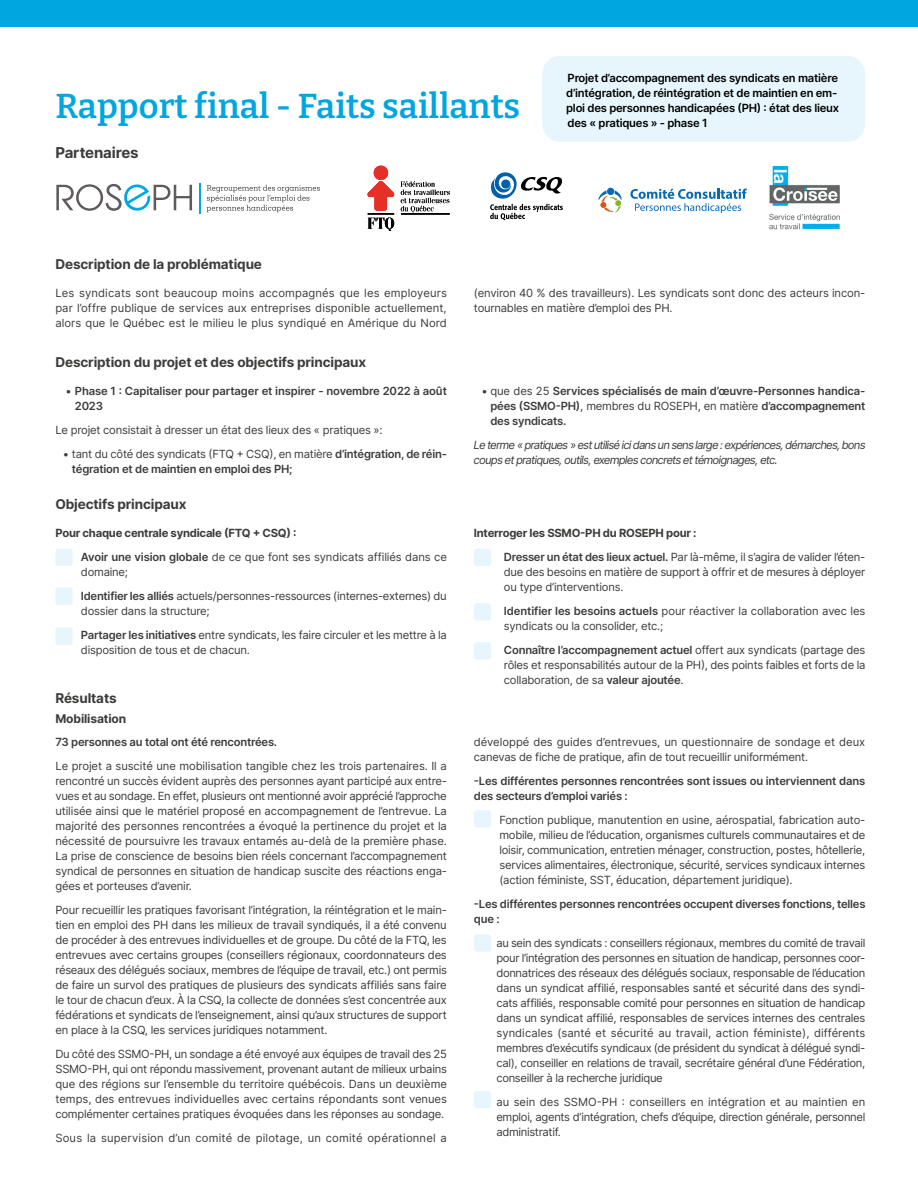
<style>
.page{position:relative;width:918px;height:1188px;background:#fff}
.page>*{position:absolute;margin:0;border:0;box-sizing:border-box;transform-origin:0 0}
.t1{font:600 34.5px "Bitter";color:#00a6df}
.t2{font:700 15px "Inter";letter-spacing:-.01em;color:#3c3c3b}
.t3{font:700 13.5px "Inter";letter-spacing:-.01em;color:#3c3c3b}
.t4{font:700 12px "Inter";letter-spacing:-.01em;color:#3c3c3b}
.t5{font:11.25px/15px "Inter";letter-spacing:-.02em;color:#3c3c3b;text-align:justify}
.t6{font:600 11.25px/15px "Inter";letter-spacing:-.02em;color:#3c3c3b}
.t7{font:600 11.25px/15px "Inter";letter-spacing:-.02em;color:#000}
.t8{font:italic 11.25px/15px "Inter Tight";letter-spacing:-.02em;color:#3c3c3b}
.t9{font:700 11.25px/24px "Inter";letter-spacing:-.02em;color:#3c3c3b}
.t10{font:11.25px "Inter";letter-spacing:.015em;color:#3c3c3b}
.s1{font-weight:400}
.s2{font-weight:600}
.s3{font-family:"Inter";font-style:normal}
.s4{font-weight:700}
</style>
<div class="page">
<div style="left:0;top:0;width:918px;height:27px;background:#00a6df"></div>
<div style="left:542px;top:56px;width:323px;height:86px;background:#e6f6fc;border-radius:18px"></div>
<hr style="left:200px;top:183px;width:1px;height:30px;background:#00a7e1">
<svg style="left:207px;top:185px;width:113px;height:27px"></svg>
<svg style="left:56px;top:184px;width:136px;height:27px"></svg>
<svg style="left:490px;top:172px;width:73px;height:48px"></svg>
<svg style="left:630px;top:189px;width:117px;height:24px"></svg>
<div style="left:607px;top:188px;width:7px;height:7px;background:#0969b3;border-radius:50%"></div>
<svg style="left:598px;top:190px;width:24px;height:23px"></svg>
<div style="left:374px;top:166px;width:14px;height:14px;background:#e63027;border-radius:50%"></div>
<div style="left:374px;top:166px;width:14px;height:14px;border:1px solid #e63027;border-radius:50%"></div>
<svg style="left:367px;top:181px;width:83px;height:50px"></svg>
<hr style="left:401px;top:213px;width:49px;height:2px;background:#000">
<hr style="left:368px;top:213px;width:26px;height:2px;background:#000">
<img style="left:769px;top:166px;width:71px;height:63px">
<div style="left:55px;top:549px;width:18px;height:17px;background:#e6f6fc;border-radius:3px"></div>
<div style="left:474px;top:549px;width:17px;height:17px;background:#e6f6fc;border-radius:3px"></div>
<div style="left:55px;top:588px;width:18px;height:17px;background:#e6f6fc;border-radius:3px"></div>
<div style="left:474px;top:603px;width:17px;height:17px;background:#e6f6fc;border-radius:3px"></div>
<div style="left:55px;top:627px;width:18px;height:18px;background:#e6f6fc;border-radius:3px"></div>
<div style="left:474px;top:642px;width:17px;height:18px;background:#e6f6fc;border-radius:3px"></div>
<div style="left:474px;top:810px;width:17px;height:17px;background:#e6f6fc;border-radius:3px"></div>
<div style="left:474px;top:934px;width:17px;height:18px;background:#e6f6fc;border-radius:3px"></div>
<div style="left:474px;top:1091px;width:17px;height:17px;background:#e6f6fc;border-radius:3px"></div>
<h1 class="t1" style="left:55px;top:84px;width:466px">Rapport final - Faits saillants</h1>
<h2 class="t2" style="left:55px;top:142px;width:85px">Partenaires</h2>
<p class="t3" style="left:55px;top:255px;width:208px">Description de la problématique</p>
<p class="t7" style="left:566px;top:70px;width:275px">Projet d’accompagnement des syndicats en matière d’intégration, de réintégration et de maintien en em&shy;ploi des personnes handicapées (PH) : état des lieux des « pratiques » - phase 1</p>
<p class="t5" style="left:55px;top:285px;width:393px">Les syndicats sont beaucoup moins accompagnés que les employeurs par l’offre publique de services aux entreprises disponible actuellement, alors que le Québec est le milieu le plus syndiqué en Amérique du Nord</p>
<p class="t5" style="left:474px;top:285px;width:393px">(environ 40 % des travailleurs). Les syndicats sont donc des acteurs incon&shy;tournables en matière d’emploi des PH.</p>
<p class="t3" style="left:55px;top:352px;width:312px">Description du projet et des objectifs principaux</p>
<p class="t6" style="left:75px;top:383px;width:374px;text-indent:-9px">• Phase 1 : Capitaliser pour partager et inspirer - novembre 2022 à août<br>2023</p>
<p class="t5" style="left:55px;top:422px;width:329px">Le projet consistait à dresser un état des lieux des « pratiques »:</p>
<p class="t6" style="left:72px;top:446px;width:377px;text-indent:-9px"><span class="s1">• tant du côté des syndicats (FTQ + CSQ), en matière</span> d’intégration, de réin&shy;tégration et de maintien en emploi des PH;</p>
<p class="t3" style="left:55px;top:495px;width:133px">Objectifs principaux</p>
<p class="t9" style="left:81px;top:521px;width:368px;text-indent:-26px">Pour chaque centrale syndicale (FTQ + CSQ) :<br><span class="s2">Avoir une vision globale</span> <span class="s1">de ce que font ses syndicats affiliés dans ce</span></p>
<p class="t5" style="left:81px;top:560px;width:367px;line-height:24px">domaine;<br><span class="s2">Identifier les alliés</span> actuels/personnes-ressources (internes-externes) du</p>
<p class="t5" style="left:81px;top:599px;width:367px;line-height:24px">dossier dans la structure;<br><span class="s2">Partager les initiatives</span> entre syndicats, les faire circuler et les mettre à la</p>
<p class="t5" style="left:81px;top:642px;width:170px">disposition de tous et de chacun.</p>
<p class="t3" style="left:55px;top:688px;width:63px">Résultats</p>
<p class="t4" style="left:55px;top:710px;width:72px">Mobilisation</p>
<p class="t6" style="left:55px;top:734px;width:223px">73 personnes au total ont été rencontrées.</p>
<p class="t5" style="left:55px;top:758px;width:393px">Le projet a suscité une mobilisation tangible chez les trois partenaires. Il a rencontré un succès évident auprès des personnes ayant participé aux entre&shy;vues et au sondage. En effet, plusieurs ont mentionné avoir apprécié l’approche utilisée ainsi que le matériel proposé en accompagnement de l’entrevue. La majorité des personnes rencontrées a évoqué la pertinence du projet et la nécessité de poursuivre les travaux entamés au-delà de la première phase.<br>La prise de conscience de besoins bien réels concernant l’accompagnement syndical de personnes en situation de handicap suscite des réactions enga&shy;gées et porteuses d’avenir.</p>
<p class="t5" style="left:55px;top:902px;width:393px">Pour recueillir les pratiques favorisant l’intégration, la réintégration et le main&shy;tien en emploi des PH dans les milieux de travail syndiqués, il a été convenu de procéder à des entrevues individuelles et de groupe. Du côté de la FTQ, les entrevues avec certains groupes (conseillers régionaux, coordonnateurs des réseaux des délégués sociaux, membres de l’équipe de travail, etc.) ont permis de faire un survol des pratiques de plusieurs des syndicats affiliés sans faire le tour de chacun d’eux. À la CSQ, la collecte de données s’est concentrée aux fédérations et syndicats de l’enseignement, ainsi qu’aux structures de support en place à la CSQ, les services juridiques notamment.</p>
<p class="t5" style="left:55px;top:1046px;width:393px">Du côté des SSMO-PH, un sondage a été envoyé aux équipes de travail des 25<br>SSMO-PH, qui ont répondu massivement, provenant autant de milieux urbains que des régions sur l’ensemble du territoire québécois. Dans un deuxième temps, des entrevues individuelles avec certains répondants sont venues complémenter certaines pratiques évoquées dans les réponses au sondage.</p>
<p class="t10" style="left:55px;top:1129px;width:393px">Sous la supervision d’un comité de pilotage, un comité opérationnel a</p>
<p class="t6" style="left:490px;top:383px;width:376px;text-align:justify;text-indent:-9px"><span class="s1">• que des 25</span> Services spécialisés de main d’œuvre-Personnes handica&shy;pées (SSMO-PH)<span class="s1">, membres du ROSEPH, en matière</span> d’accompagnement des syndicats.</p>
<p class="t8" style="left:474px;top:437px;width:393px">Le terme <span class="s3">«</span> pratiques <span class="s3">»</span> est utilisé ici dans un sens large : expériences, démarches, bons coups et pratiques, outils, exemples concrets et témoignages, etc.</p>
<p class="t5" style="left:504px;top:521px;width:363px;line-height:24px;text-indent:-30px"><span class="s4">Interroger les SSMO-PH du ROSEPH pour :<br></span><span class="s2">Dresser un état des lieux actuel.</span> Par là-même, il s’agira de valider l’éten-</p>
<p class="t5" style="left:504px;top:564px;width:363px">due des besoins en matière de support à offrir et de mesures à déployer ou type d’interventions.</p>
<p class="t5" style="left:504px;top:603px;width:363px"><span class="s2">Identifier les besoins actuels</span> pour réactiver la collaboration avec les syndicats ou la consolider, etc.;</p>
<p class="t5" style="left:504px;top:642px;width:363px"><span class="s2">Connaître l’accompagnement actuel</span> offert aux syndicats (partage des rôles et responsabilités autour de la PH), des points faibles et forts de la collaboration, de sa <span class="s2">valeur ajoutée</span>.</p>
<p class="t5" style="left:474px;top:734px;width:393px">développé des guides d’entrevues, un questionnaire de sondage et deux canevas de fiche de pratique, afin de tout recueillir uniformément.</p>
<p class="t6" style="left:474px;top:773px;width:393px">-Les différentes personnes rencontrées sont issues ou interviennent dans des secteurs d’emploi variés :</p>
<p class="t5" style="left:499px;top:812px;width:367px">Fonction publique, manutention en usine, aérospatial, fabrication auto&shy;mobile, milieu de l’éducation, organismes culturels communautaires et de loisir, communication, entretien ménager, construction, postes, hôtellerie, services alimentaires, électronique, sécurité, services syndicaux internes (action féministe, SST, éducation, département juridique).</p>
<p class="t6" style="left:474px;top:896px;width:393px">-Les différentes personnes rencontrées occupent diverses fonctions, telles que :</p>
<p class="t5" style="left:496px;top:935px;width:371px">au sein des syndicats : conseillers régionaux, membres du comité de travail pour l’intégration des personnes en situation de handicap, personnes coor&shy;donnatrices des réseaux des délégués sociaux, responsable de l’éducation dans un syndicat affilié, responsables santé et sécurité dans des syndi&shy;cats affiliés, responsable comité pour personnes en situation de handicap dans un syndicat affilié, responsables de services internes des centrales syndicales (santé et sécurité au travail, action féministe), différents membres d’exécutifs syndicaux (de président du syndicat à délégué syndi&shy;cal), conseiller en relations de travail, secrétaire général d’une Fédération, conseiller à la recherche juridique</p>
<p class="t5" style="left:496px;top:1094px;width:370px">au sein des SSMO-PH : conseillers en intégration et au maintien en emploi, agents d’intégration, chefs d’équipe, direction générale, personnel administratif.</p>
</div>
